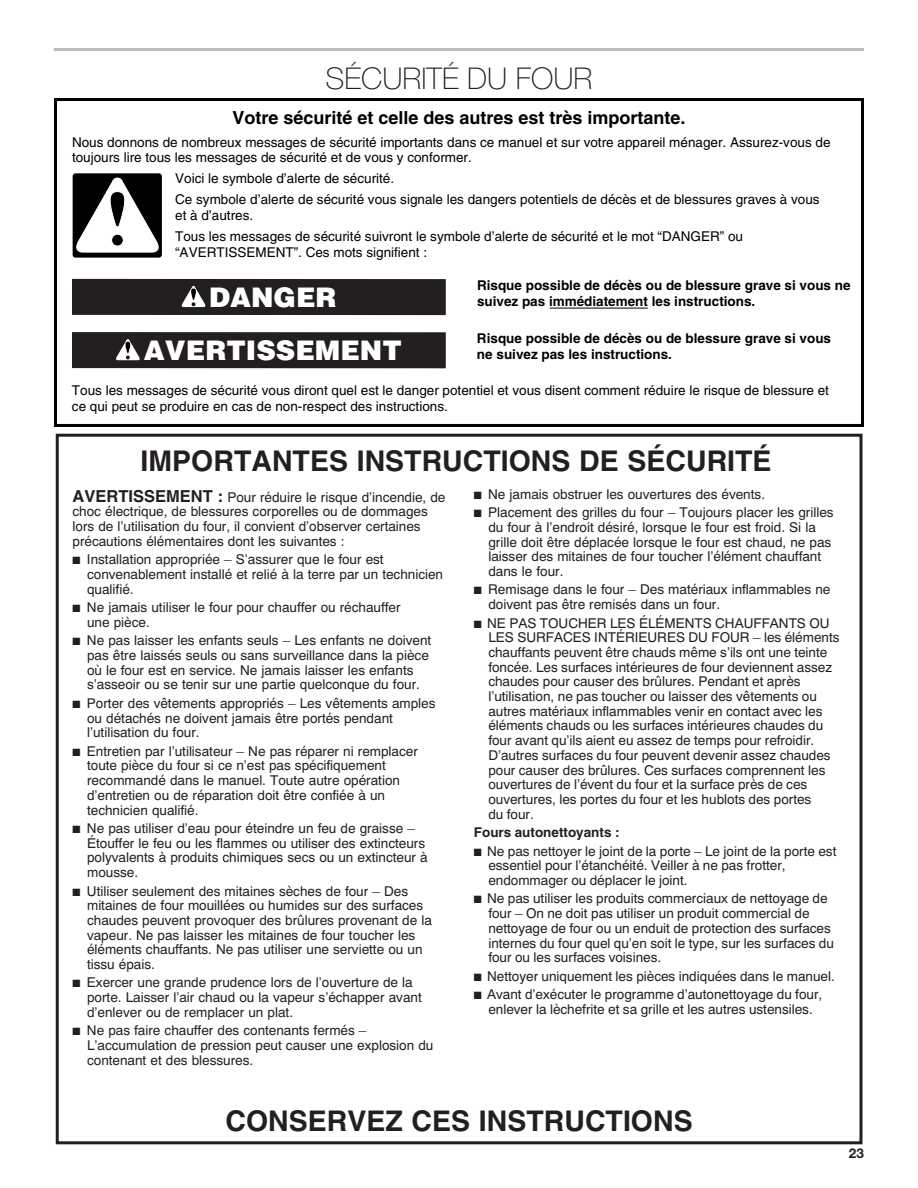
<style>
.page{position:relative;width:918px;height:1188px;background:#fff}
.page>*{position:absolute;margin:0;border:0;box-sizing:border-box;transform-origin:0 0}
.Heading_1{font:100 30px "Helvetica Neue";color:#231f20}
.t1{font:700 28.5px "Helvetica";color:#231f20}
.t2{font:900 27px "Helvetica";color:#fff}
.t3{font:700 18px "Helvetica";color:#000}
.t4{font:13.5px/14.7px "Helvetica";color:#231f20}
.t5{font:13.5px/15.8px "Helvetica";color:#000}
.t6{font:700 13.5px/15.8px "Helvetica";color:#000}
.t7{font:700 13.5px "Helvetica";color:#231f20}
.t8{font:700 13.5px "Helvetica Neue LT Std";color:#231f20}
.s1{font-weight:700;font-size:16.5px}
</style>
<div class="page">
<hr style="left:550px;top:308px;width:98px;height:1px;background:#000">
<div style="left:54px;top:98px;width:810px;height:329px;border:3px solid #000"></div>
<div style="left:74px;top:175px;width:87px;height:81px;background:linear-gradient(to right,#020202,#020202);border-radius:2px"></div>
<div style="left:73px;top:173px;width:89px;height:85px;border:3px solid #000;border-radius:2px"></div>
<svg style="left:74px;top:178px;width:87px;height:74px"></svg>
<div style="left:72px;top:332px;width:374px;height:36px;background:#231f20"></div>
<div style="left:72px;top:279px;width:374px;height:36px;background:#231f20"></div>
<svg style="left:181px;top:286px;width:25px;height:21px"></svg>
<svg style="left:116px;top:339px;width:24px;height:21px"></svg>
<hr style="left:54px;top:48px;width:810px;height:3px;background:#bcbdc0">
<div style="left:56px;top:434px;width:806px;height:710px;border:3px solid #231f20"></div>
<h1 class="Heading_1" style="left:326px;top:61px;width:268px">SÉCURITÉ DU FOUR</h1>
<p class="t3" style="left:232px;top:107px;width:455px">Votre sécurité et celle des autres est très importante.</p>
<p class="t5" style="left:72px;top:134px;width:760px">Nous donnons de nombreux messages de sécurité importants dans ce manuel et sur votre appareil ménager. Assurez-vous de toujours lire tous les messages de sécurité et de vous y conformer.</p>
<p class="t5" style="left:175px;top:168px;width:646px;line-height:21px">Voici le symbole d’alerte de sécurité.<br>Ce symbole d’alerte de sécurité vous signale les dangers potentiels de décès et de blessures graves à vous</p>
<p class="t5" style="left:175px;top:204px;width:569px;line-height:21px">et à d’autres.<br>Tous les messages de sécurité suivront le symbole d’alerte de sécurité et le mot “DANGER” ou</p>
<p class="t5" style="left:175px;top:244px;width:254px">“AVERTISSEMENT”. Ces mots signifient :</p>
<p class="t6" style="left:477px;top:277px;width:375px">Risque possible de décès ou de blessure grave si vous ne suivez pas immédiatement les instructions.</p>
<p class="t6" style="left:477px;top:330px;width:356px">Risque possible de décès ou de blessure grave si vous ne suivez pas les instructions.</p>
<p class="t5" style="left:72px;top:382px;width:759px">Tous les messages de sécurité vous diront quel est le danger potentiel et vous disent comment réduire le risque de blessure et ce qui peut se produire en cas de non-respect des instructions.</p>
<p class="t2" style="left:209px;top:280px;width:129px">DANGER</p>
<p class="t2" style="left:144px;top:333px;width:259px">AVERTISSEMENT</p>
<p class="t1" style="left:141px;top:444px;width:633px">IMPORTANTES INSTRUCTIONS DE SÉCURITÉ</p>
<p class="t4" style="left:73px;top:490px;width:374px"><span class="s1">AVERTISSEMENT :</span> Pour réduire le risque d’incendie, de choc électrique, de blessures corporelles ou de dommages lors de l’utilisation du four, il convient d’observer certaines précautions élémentaires dont les suivantes :</p>
<p class="t4" style="left:87px;top:552px;width:358px;text-indent:-15px">■ Installation appropriée – S’assurer que le four est convenablement installé et relié à la terre par un technicien qualifié.</p>
<p class="t4" style="left:87px;top:600px;width:315px;text-indent:-15px">■ Ne jamais utiliser le four pour chauffer ou réchauffer une pièce.</p>
<p class="t4" style="left:87px;top:633px;width:346px;text-indent:-15px">■ Ne pas laisser les enfants seuls – Les enfants ne doivent pas être laissés seuls ou sans surveillance dans la pièce où le four est en service. Ne jamais laisser les enfants s’asseoir ou se tenir sur une partie quelconque du four.</p>
<p class="t4" style="left:87px;top:696px;width:350px;text-indent:-15px">■ Porter des vêtements appropriés – Les vêtements amples ou détachés ne doivent jamais être portés pendant l’utilisation du four.</p>
<p class="t4" style="left:87px;top:744px;width:332px;text-indent:-15px">■ Entretien par l’utilisateur – Ne pas réparer ni remplacer toute pièce du four si ce n’est pas spécifiquement recommandé dans le manuel. Toute autre opération d’entretien ou de réparation doit être confiée à un technicien qualifié.</p>
<p class="t4" style="left:87px;top:821px;width:342px;text-indent:-15px">■ Ne pas utiliser d’eau pour éteindre un feu de graisse – Étouffer le feu ou les flammes ou utiliser des extincteurs polyvalents à produits chimiques secs ou un extincteur à mousse.</p>
<p class="t4" style="left:87px;top:883px;width:346px;text-indent:-15px">■ Utiliser seulement des mitaines sèches de four – Des mitaines de four mouillées ou humides sur des surfaces chaudes peuvent provoquer des brûlures provenant de la vapeur. Ne pas laisser les mitaines de four toucher les éléments chauffants. Ne pas utiliser une serviette ou un tissu épais.</p>
<p class="t4" style="left:87px;top:975px;width:336px;text-indent:-15px">■ Exercer une grande prudence lors de l’ouverture de la porte. Laisser l’air chaud ou la vapeur s’échapper avant d’enlever ou de remplacer un plat.</p>
<p class="t4" style="left:87px;top:1023px;width:348px;text-indent:-15px">■ Ne pas faire chauffer des contenants fermés –<br>L’accumulation de pression peut causer une explosion du contenant et des blessures.</p>
<p class="t4" style="left:474px;top:487px;width:293px">■ Ne jamais obstruer les ouvertures des évents.</p>
<p class="t4" style="left:488px;top:505px;width:347px;text-indent:-15px">■ Placement des grilles du four – Toujours placer les grilles du four à l’endroit désiré, lorsque le four est froid. Si la grille doit être déplacée lorsque le four est chaud, ne pas laisser des mitaines de four toucher l’élément chauffant dans le four.</p>
<p class="t4" style="left:488px;top:582px;width:344px;text-indent:-15px">■ Remisage dans le four – Des matériaux inflammables ne doivent pas être remisés dans un four.</p>
<p class="t4" style="left:488px;top:615px;width:353px;text-indent:-15px">■ NE PAS TOUCHER LES ÉLÉMENTS CHAUFFANTS OU LES SURFACES INTÉRIEURES DU FOUR – les éléments chauffants peuvent être chauds même s’ils ont une teinte foncée. Les surfaces intérieures de four deviennent assez chaudes pour causer des brûlures. Pendant et après l’utilisation, ne pas toucher ou laisser des vêtements ou autres matériaux inflammables venir en contact avec les éléments chauds ou les surfaces intérieures chaudes du four avant qu’ils aient eu assez de temps pour refroidir.<br>D’autres surfaces du four peuvent devenir assez chaudes pour causer des brûlures. Ces surfaces comprennent les ouvertures de l’évent du four et la surface près de ces ouvertures, les portes du four et les hublots des portes<br>du four.</p>
<p class="t7" style="left:474px;top:824px;width:147px">Fours autonettoyants :</p>
<p class="t4" style="left:488px;top:843px;width:350px;text-indent:-15px">■ Ne pas nettoyer le joint de la porte – Le joint de la porte est essentiel pour l’étanchéité. Veiller à ne pas frotter, endommager ou déplacer le joint.</p>
<p class="t4" style="left:488px;top:891px;width:347px;text-indent:-15px">■ Ne pas utiliser les produits commerciaux de nettoyage de four – On ne doit pas utiliser un produit commercial de nettoyage de four ou un enduit de protection des surfaces internes du four quel qu’en soit le type, sur les surfaces du four ou les surfaces voisines.</p>
<p class="t4" style="left:474px;top:968px;width:362px">■ Nettoyer uniquement les pièces indiquées dans le manuel.</p>
<p class="t4" style="left:474px;top:987px;width:350px;text-align:center">■ Avant d’exécuter le programme d’autonettoyage du four, enlever la lèchefrite et sa grille et les autres ustensiles.</p>
<p class="t1" style="left:226px;top:1104px;width:469px">CONSERVEZ CES INSTRUCTIONS</p>
<p class="t8" style="left:849px;top:1145px;width:17px">23</p>
</div>
